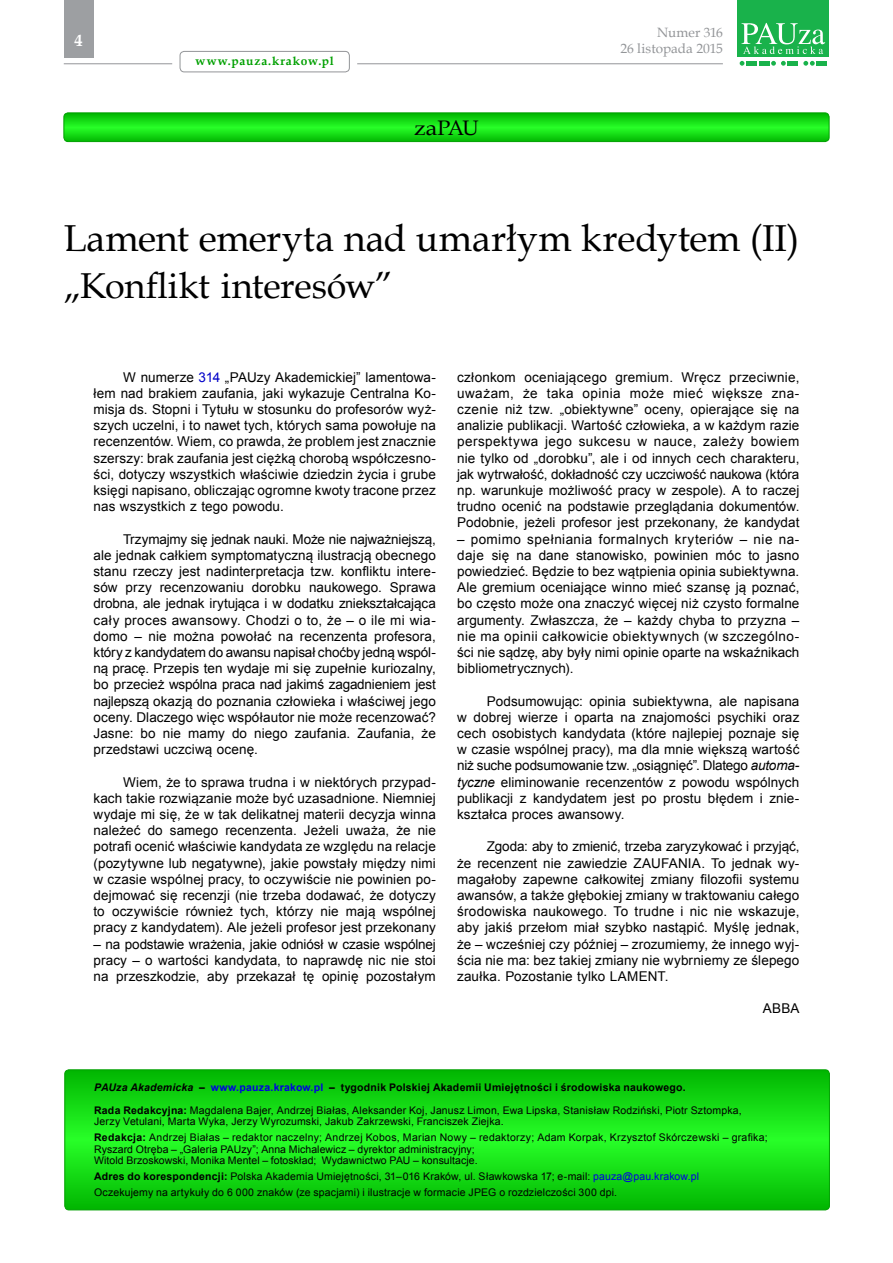
<style>
.page{position:relative;width:893px;height:1263px;background:#fff}
.page>*{position:absolute;margin:0;border:0;box-sizing:border-box;transform-origin:0 0}
.t1{font:37.5px "Book Antiqua";letter-spacing:-.005em;color:#000}
.t2{font:36px "Book Antiqua";letter-spacing:-.005em;color:#000}
.t3{font:21px "Book Antiqua";letter-spacing:-.035em;color:#000;scale:1.1 1}
.t4{font:700 16.5px "Book Antiqua";color:#fff}
.t5{font:13.5px/16.2px "Arial";letter-spacing:.005em;color:#000;text-align:justify}
.t6{font:13.5px/16.2px "Book Antiqua";color:#939598;text-align:right}
.t7{font:700 12px "Book Antiqua";letter-spacing:.07em;color:#00a000}
.t8{font:10.5px/15.8px "Arial";letter-spacing:.015em;color:#000}
.s1{color:#0000c8}
.s2{font-style:italic}
.s3{font-weight:700;font-style:italic}
.s4{font-weight:700}
.s5{font-weight:700;color:#0000e1}
.s6{color:#0000e1}
</style>
<div class="page">
<hr style="left:357px;top:63px;width:366px;height:1px;background:#939598">
<div style="left:64px;top:0;width:30px;height:57px;background:#9d9fa2"></div>
<div style="left:180px;top:51px;width:170px;height:21px;border:1px solid #939598;border-radius:4px"></div>
<svg style="left:740px;top:61px;width:4px;height:5px"></svg>
<svg style="left:771px;top:61px;width:15px;height:5px"></svg>
<svg style="left:803px;top:61px;width:12px;height:5px"></svg>
<div style="left:746px;top:61px;width:11px;height:5px;background:#19b24b"></div>
<div style="left:759px;top:61px;width:11px;height:5px;background:#19b24b"></div>
<div style="left:787px;top:61px;width:11px;height:5px;background:#19b24b"></div>
<div style="left:816px;top:61px;width:11px;height:5px;background:#19b24b"></div>
<div style="left:737px;top:0;width:92px;height:56px;background:#19b24b"></div>
<svg style="left:741px;top:23px;width:84px;height:31px"></svg>
<hr style="left:64px;top:63px;width:108px;height:1px;background:#939598">
<svg style="left:65px;top:1071px;width:764px;height:139px;background:#14da14"></svg>
<div style="left:64px;top:1069px;width:766px;height:141px;border:1px solid #00a000;border-radius:4px"></div>
<svg style="left:64px;top:113px;width:765px;height:29px;background:#16de16"></svg>
<div style="left:64px;top:113px;width:765px;height:29px;border:1px solid #00a000;border-radius:4px"></div>
<p class="t4" style="left:75px;top:30px;width:10px">4</p>
<p class="t7" style="left:196px;top:53px;width:140px">www.pauza.krakow.pl</p>
<h3 class="t3" style="left:414px;top:113px;width:60px">zaPAU</h3>
<p class="t6" style="left:620px;top:24px;width:104px">Numer 316<br>26 listopada 2015</p>
<h1 class="t1" style="left:64px;top:212px;width:737px">Lament emeryta nad umarłym kredytem (II)</h1>
<h2 class="t2" style="left:64px;top:261px;width:331px">„Konflikt interesów”</h2>
<p class="t5" style="left:94px;top:369px;width:344px;text-indent:30px">W numerze <span class="s1">314</span> „PAUzy Akademickiej” lamentowa&shy;łem nad brakiem zaufania, jaki wykazuje Centralna Ko&shy;misja ds. Stopni i Tytułu w stosunku do profesorów wyż&shy;szych uczelni, i to nawet tych, których sama powołuje na recenzentów. Wiem, co prawda, że problem jest znacznie szerszy: brak zaufania jest ciężką chorobą współczesno&shy;ści, dotyczy wszystkich właściwie dziedzin życia i grube księgi napisano, obliczając ogromne kwoty tracone przez nas wszystkich z tego powodu.</p>
<p class="t5" style="left:94px;top:531px;width:344px;text-indent:30px">Trzymajmy się jednak nauki. Może nie najważniejszą, ale jednak całkiem symptomatyczną ilustracją obecnego stanu rzeczy jest nadinterpretacja tzw. konfliktu intere&shy;sów przy recenzowaniu dorobku naukowego. Sprawa drobna, ale jednak irytująca i w dodatku zniekształcająca cały proces awansowy. Chodzi o to, że – o ile mi wia&shy;domo – nie można powołać na recenzenta profesora, który z kandydatem do awansu napisał choćby jedną wspól&shy;ną pracę. Przepis ten wydaje mi się zupełnie kuriozalny, bo przecież wspólna praca nad jakimś zagadnieniem jest najlepszą okazją do poznania człowieka i właściwej jego oceny. Dlaczego więc współautor nie może recenzować?<br>Jasne: bo nie mamy do niego zaufania. Zaufania, że przedstawi uczciwą ocenę.</p>
<p class="t5" style="left:94px;top:774px;width:344px;text-indent:30px">Wiem, że to sprawa trudna i w niektórych przypad&shy;kach takie rozwiązanie może być uzasadnione. Niemniej wydaje mi się, że w tak delikatnej materii decyzja winna należeć do samego recenzenta. Jeżeli uważa, że nie potrafi ocenić właściwie kandydata ze względu na relacje (pozytywne lub negatywne), jakie powstały między nimi w czasie wspólnej pracy, to oczywiście nie powinien po&shy;dejmować się recenzji (nie trzeba dodawać, że dotyczy to oczywiście również tych, którzy nie mają wspólnej pracy z kandydatem). Ale jeżeli profesor jest przekonany</p>
<p class="t5" style="left:94px;top:936px;width:344px">– na podstawie wrażenia, jakie odniósł w czasie wspólnej pracy – o wartości kandydata, to naprawdę nic nie stoi na przeszkodzie, aby przekazał tę opinię pozostałym</p>
<p class="t5" style="left:457px;top:369px;width:344px">członkom oceniającego gremium. Wręcz przeciwnie, uważam, że taka opinia może mieć większe zna&shy;czenie niż tzw. „obiektywne” oceny, opierające się na analizie publikacji. Wartość człowieka, a w każdym razie perspektywa jego sukcesu w nauce, zależy bowiem nie tylko od „dorobku”, ale i od innych cech charakteru, jak wytrwałość, dokładność czy uczciwość naukowa (która np. warunkuje możliwość pracy w zespole). A to raczej trudno ocenić na podstawie przeglądania dokumentów.<br>Podobnie, jeżeli profesor jest przekonany, że kandydat</p>
<p class="t5" style="left:457px;top:531px;width:344px">– pomimo spełniania formalnych kryteriów – nie na&shy;daje się na dane stanowisko, powinien móc to jasno powiedzieć. Będzie to bez wątpienia opinia subiektywna.<br>Ale gremium oceniające winno mieć szansę ją poznać, bo często może ona znaczyć więcej niż czysto formalne argumenty. Zwłaszcza, że – każdy chyba to przyzna – nie ma opinii całkowicie obiektywnych (w szczególno&shy;ści nie sądzę, aby były nimi opinie oparte na wskaźnikach bibliometrycznych).</p>
<p class="t5" style="left:457px;top:693px;width:344px;text-indent:30px">Podsumowując: opinia subiektywna, ale napisana w dobrej wierze i oparta na znajomości psychiki oraz cech osobistych kandydata (które najlepiej poznaje się w czasie wspólnej pracy), ma dla mnie większą wartość niż suche podsumowanie tzw. „osiągnięć”. Dlatego <span class="s2">automa&shy;tyczne</span> eliminowanie recenzentów z powodu wspólnych publikacji z kandydatem jest po prostu błędem i znie&shy;kształca proces awansowy.</p>
<p class="t5" style="left:457px;top:838px;width:344px;text-indent:30px">Zgoda: aby to zmienić, trzeba zaryzykować i przyjąć, że recenzent nie zawiedzie ZAUFANIA. To jednak wy&shy;magałoby zapewne całkowitej zmiany filozofii systemu awansów, a także głębokiej zmiany w traktowaniu całego środowiska naukowego. To trudne i nic nie wskazuje, aby jakiś przełom miał szybko nastąpić. Myślę jednak, że – wcześniej czy później – zrozumiemy, że innego wyj&shy;ścia nie ma: bez takiej zmiany nie wybrniemy ze ślepego zaułka. Pozostanie tylko LAMENT.</p>
<p class="t5" style="left:763px;top:1000px;width:38px">ABBA</p>
<p class="t8" style="left:94px;top:1076px;width:649px;line-height:22.2px"><span class="s3">PAUza Akademicka</span> <span class="s4">–</span> <span class="s5">www.pauza.krakow.pl</span> <span class="s4">– tygodnik Polskiej Akademii Umiejętności i środowiska naukowego.<br>Rada Redakcyjna:</span> Magdalena Bajer, Andrzej Białas, Aleksander Koj, Janusz Limon, Ewa Lipska, Stanisław Rodziński, Piotr Sztompka,</p>
<p class="t8" style="left:94px;top:1113px;width:675px">Jerzy Vetulani, Marta Wyka, Jerzy Wyrozumski, Jakub Zakrzewski, Franciszek Ziejka.<br><span class="s4">Redakcja:</span> Andrzej Białas – redaktor naczelny; Andrzej Kobos, Marian Nowy – redaktorzy; Adam Korpak, Krzysztof Skórczewski – grafika;</p>
<p class="t8" style="left:94px;top:1143px;width:385px;line-height:11.6px">Ryszard Otręba – „Galeria PAUzy”; Anna Michalewicz – dyrektor administracyjny;<br>Witold Brzoskowski, Monika Mentel – fotoskład; Wydawnictwo PAU – konsultacje.</p>
<p class="t8" style="left:94px;top:1168px;width:607px"><span class="s4">Adres do korespondencji:</span> Polska Akademia Umiejętności, 31–016 Kraków, ul. Sławkowska 17; e-mail: <span class="s6">pauza@pau.krakow.pl<br></span>Oczekujemy na artykuły do 6 000 znaków (ze spacjami) i ilustracje w formacie JPEG o rozdzielczości 300 dpi.</p>
</div>
